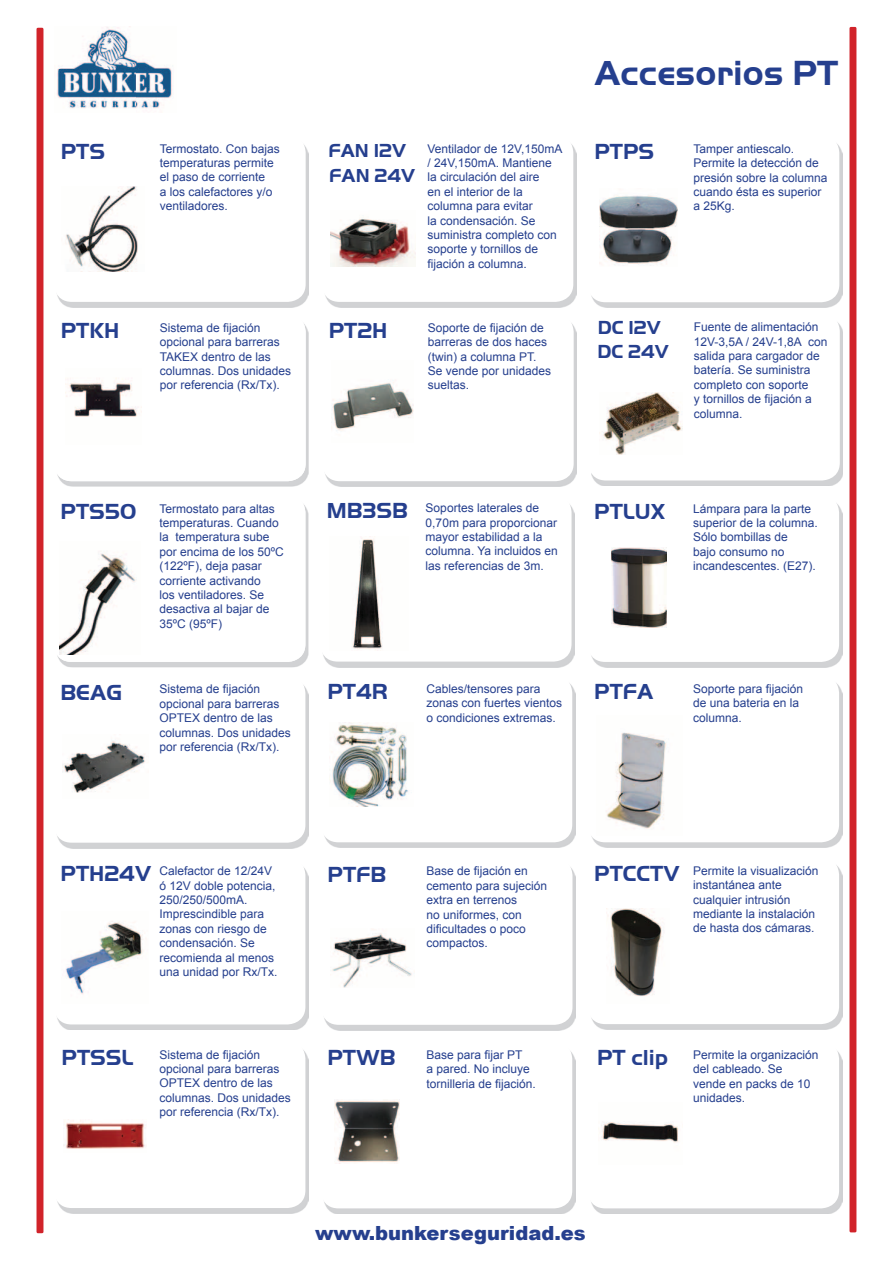
<style>
.page{position:relative;width:893px;height:1263px;background:#fff}
.page>*{position:absolute;margin:0;border:0;box-sizing:border-box;transform-origin:0 0}
.t1{font:700 36px "Handel Got D";color:#253f8e}
.t2{font:700 22.5px "Handel Got D";color:#253f8e}
.t3{font:900 19.5px "Arial";color:#253f8e}
.t4{font:700 19.5px/24.8px "Handel Got D";color:#253f8e}
.t5{font:12px/14.4px "Arial";color:#253f8e}
</style>
<div class="page">
<img style="left:57px;top:27px;width:115px;height:82px">
<img style="left:591px;top:503px;width:251px;height:164px">
<div style="left:587px;top:495px;width:252px;height:167px;background:#fff;border-radius:18px"></div>
<img style="left:611px;top:547px;width:56px;height:81px">
<div style="left:37px;top:28px;width:6px;height:1205px;background:#d1232a;border-radius:2px"></div>
<div style="left:849px;top:27px;width:7px;height:1205px;background:#d1232a;border-radius:2px"></div>
<img style="left:591px;top:865px;width:251px;height:164px">
<div style="left:587px;top:857px;width:252px;height:167px;background:#fff;border-radius:18px"></div>
<img style="left:607px;top:909px;width:56px;height:87px">
<img style="left:323px;top:506px;width:252px;height:161px">
<div style="left:320px;top:494px;width:252px;height:168px;background:#fff;border-radius:18px"></div>
<img style="left:352px;top:536px;width:30px;height:115px">
<img style="left:591px;top:683px;width:251px;height:165px">
<div style="left:587px;top:675px;width:252px;height:167px;background:#fff;border-radius:18px"></div>
<img style="left:606px;top:732px;width:60px;height:97px">
<img style="left:324px;top:867px;width:251px;height:163px">
<div style="left:321px;top:857px;width:251px;height:168px;background:#fff;border-radius:18px"></div>
<img style="left:332px;top:929px;width:80px;height:58px">
<img style="left:57px;top:868px;width:251px;height:162px">
<div style="left:54px;top:857px;width:251px;height:167px;background:#fff;border-radius:18px"></div>
<img style="left:65px;top:921px;width:79px;height:73px">
<img style="left:57px;top:145px;width:252px;height:162px">
<div style="left:54px;top:135px;width:252px;height:167px;background:#fff;border-radius:18px"></div>
<img style="left:65px;top:187px;width:73px;height:84px">
<img style="left:57px;top:505px;width:251px;height:162px">
<div style="left:54px;top:495px;width:251px;height:167px;background:#fff;border-radius:18px"></div>
<img style="left:60px;top:551px;width:76px;height:104px">
<img style="left:325px;top:144px;width:251px;height:163px">
<div style="left:322px;top:135px;width:251px;height:167px;background:#fff;border-radius:18px"></div>
<img style="left:331px;top:219px;width:84px;height:48px">
<img style="left:591px;top:323px;width:252px;height:163px">
<div style="left:588px;top:313px;width:252px;height:167px;background:#fff;border-radius:18px"></div>
<img style="left:599px;top:392px;width:84px;height:62px">
<img style="left:591px;top:144px;width:251px;height:164px">
<div style="left:588px;top:135px;width:251px;height:167px;background:#fff;border-radius:18px"></div>
<img style="left:600px;top:195px;width:78px;height:70px">
<img style="left:57px;top:324px;width:252px;height:163px">
<div style="left:54px;top:314px;width:252px;height:167px;background:#fff;border-radius:18px"></div>
<img style="left:65px;top:378px;width:72px;height:39px">
<img style="left:57px;top:1050px;width:251px;height:163px">
<div style="left:54px;top:1041px;width:251px;height:167px;background:#fff;border-radius:18px"></div>
<img style="left:63px;top:1119px;width:84px;height:30px">
<img style="left:324px;top:683px;width:251px;height:165px">
<div style="left:321px;top:675px;width:251px;height:167px;background:#fff;border-radius:18px"></div>
<img style="left:330px;top:722px;width:79px;height:84px">
<img style="left:325px;top:324px;width:252px;height:163px">
<div style="left:322px;top:314px;width:252px;height:167px;background:#fff;border-radius:18px"></div>
<img style="left:331px;top:382px;width:82px;height:49px">
<img style="left:591px;top:1051px;width:251px;height:163px">
<div style="left:587px;top:1041px;width:252px;height:167px;background:#fff;border-radius:18px"></div>
<img style="left:601px;top:1121px;width:78px;height:22px">
<img style="left:324px;top:1051px;width:251px;height:163px">
<div style="left:321px;top:1041px;width:251px;height:167px;background:#fff;border-radius:18px"></div>
<img style="left:335px;top:1100px;width:64px;height:62px">
<img style="left:57px;top:685px;width:251px;height:163px">
<div style="left:54px;top:675px;width:251px;height:168px;background:#fff;border-radius:18px"></div>
<img style="left:63px;top:741px;width:82px;height:52px">
<h1 class="t1" style="left:595px;top:53px;width:245px">Accesorios PT</h1>
<h2 class="t2" style="left:61px;top:139px;width:46px">PTS</h2>
<p class="t5" style="left:160px;top:141px;width:122px">Termostato. Con bajas temperaturas permite el paso de corriente<br>a los calefactores y/o ventiladores.</p>
<h3 class="t4" style="left:328px;top:138px;width:79px">FAN 12V</h3>
<h3 class="t4" style="left:329px;top:162px;width:88px">FAN 24V</h3>
<p class="t5" style="left:427px;top:141px;width:136px">Ventilador de 12V,150mA / 24V,150mA. Mantiene la circulación del aire<br>en el interior de la columna para evitar<br>la condensación. Se suministra completo con soporte y tornillos de fijación a columna.</p>
<h2 class="t2" style="left:594px;top:139px;width:61px">PTPS</h2>
<p class="t5" style="left:693px;top:142px;width:136px">Tamper antiescalo.<br>Permite la detección de presión sobre la columna cuando ésta es superior a 25Kg.</p>
<h2 class="t2" style="left:61px;top:318px;width:60px">PTKH</h2>
<p class="t5" style="left:160px;top:321px;width:133px">Sistema de fijación opcional para barreras<br>TAKEX dentro de las columnas. Dos unidades por referencia (Rx/Tx).</p>
<h2 class="t2" style="left:329px;top:318px;width:60px">PT2H</h2>
<p class="t5" style="left:428px;top:321px;width:125px">Soporte de fijación de barreras de dos haces (twin) a columna PT.<br>Se vende por unidades sueltas.</p>
<h3 class="t4" style="left:597px;top:315px;width:73px">DC 12V<br>DC 24V</h3>
<p class="t5" style="left:694px;top:320px;width:135px">Fuente de alimentación<br>12V-3,5A / 24V-1,8A con salida para cargador de batería. Se suministra completo con soporte<br>y tornillos de fijación a columna.</p>
<h2 class="t2" style="left:61px;top:499px;width:77px">PTS50</h2>
<p class="t5" style="left:160px;top:501px;width:126px">Termostato para altas temperaturas. Cuando la temperatura sube por encima de los 50ºC (122ºF), deja pasar corriente activando<br>los ventiladores. Se desactiva al bajar de<br>35ºC (95ºF)</p>
<h2 class="t2" style="left:327px;top:498px;width:83px">MB3SB</h2>
<p class="t5" style="left:426px;top:501px;width:134px">Soportes laterales de<br>0,70m para proporcionar mayor estabilidad a la columna. Ya incluidos en las referencias de 3m.</p>
<h2 class="t2" style="left:594px;top:499px;width:72px">PTLUX</h2>
<p class="t5" style="left:693px;top:501px;width:126px">Lámpara para la parte superior de la columna.<br>Sólo bombillas de<br>bajo consumo no incandescentes. (E27).</p>
<h2 class="t2" style="left:61px;top:679px;width:63px">BEAG</h2>
<p class="t5" style="left:160px;top:682px;width:133px">Sistema de fijación opcional para barreras<br>OPTEX dentro de las columnas. Dos unidades por referencia (Rx/Tx).</p>
<h2 class="t2" style="left:327px;top:679px;width:62px">PT4R</h2>
<p class="t5" style="left:426px;top:682px;width:137px">Cables/tensores para zonas con fuertes vientos o condiciones extremas.</p>
<h2 class="t2" style="left:594px;top:679px;width:61px">PTFA</h2>
<p class="t5" style="left:693px;top:682px;width:112px">Soporte para fijación de una bateria en la columna.</p>
<h2 class="t2" style="left:61px;top:861px;width:92px">PTH24V</h2>
<p class="t5" style="left:160px;top:864px;width:118px">Calefactor de 12/24V ó 12V doble potencia,</p>
<h2 class="t2" style="left:328px;top:861px;width:60px">PTFB</h2>
<p class="t5" style="left:160px;top:892px;width:120px">250/250/500mA.<br>Imprescindible para zonas con riesgo de condensación. Se recomienda al menos una unidad por Rx/Tx.</p>
<h2 class="t2" style="left:62px;top:1045px;width:73px">PTSSL</h2>
<p class="t5" style="left:160px;top:1047px;width:133px">Sistema de fijación opcional para barreras<br>OPTEX dentro de las columnas. Dos unidades por referencia (Rx/Tx).</p>
<h2 class="t2" style="left:327px;top:1045px;width:70px">PTWB</h2>
<p class="t5" style="left:427px;top:864px;width:122px">Base de fijación en cemento para sujeción extra en terrenos<br>no uniformes, con dificultades o poco compactos.</p>
<h2 class="t2" style="left:594px;top:861px;width:87px">PTCCTV</h2>
<p class="t5" style="left:693px;top:863px;width:127px">Permite la visualización instantánea ante cualquier intrusión mediante la instalación de hasta dos cámaras.</p>
<p class="t5" style="left:426px;top:1048px;width:98px">Base para fijar PT</p>
<h2 class="t2" style="left:597px;top:1044px;width:72px">PT clip</h2>
<p class="t5" style="left:426px;top:1062px;width:111px">a pared. No incluye tornilleria de fijación.</p>
<p class="t5" style="left:693px;top:1048px;width:127px">Permite la organización del cableado. Se<br>vende en packs de 10 unidades.</p>
<h3 class="t3" style="left:315px;top:1218px;width:272px">www.bunkerseguridad.es</h3>
</div>
